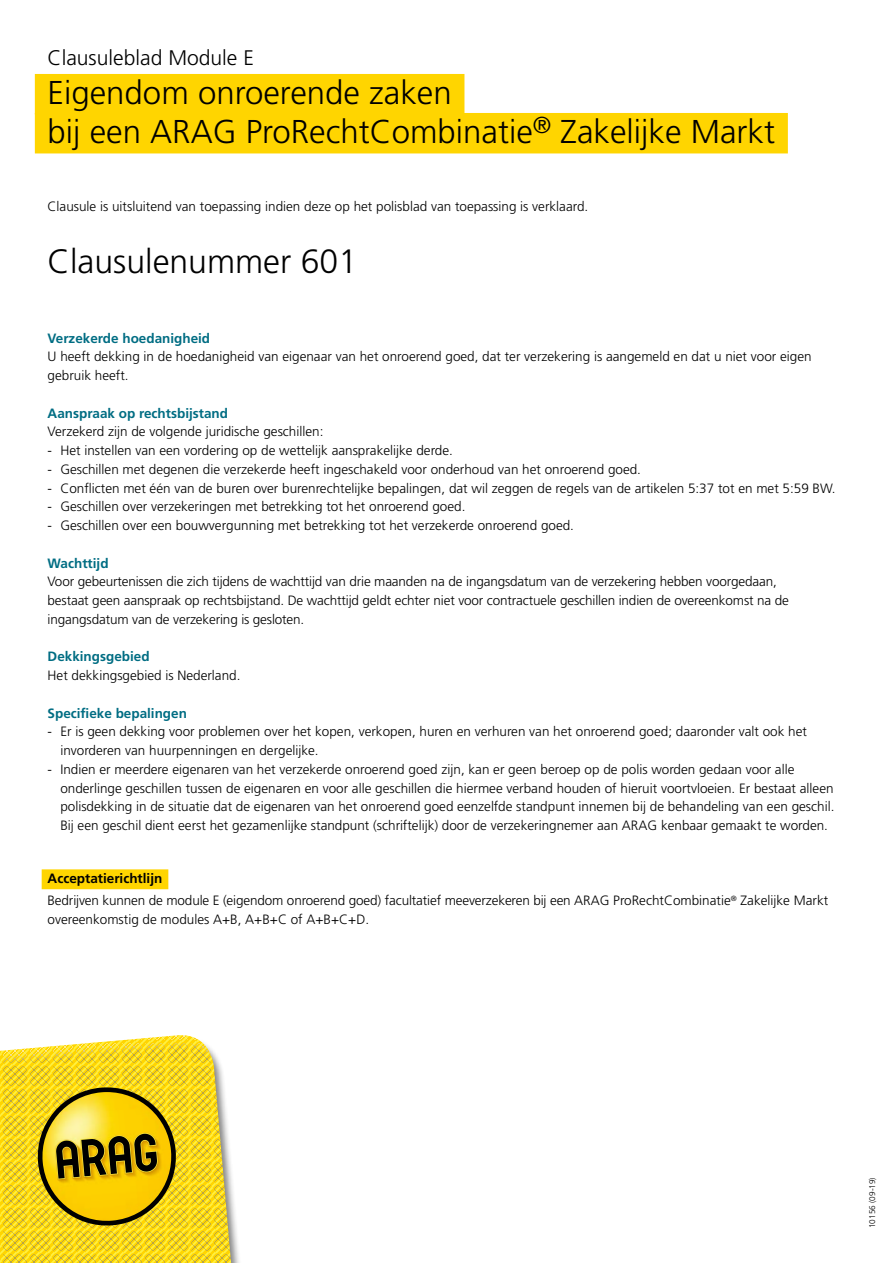
<style>
.page{position:relative;width:893px;height:1263px;background:#fff}
.page>*{position:absolute;margin:0;border:0;box-sizing:border-box;transform-origin:0 0}
.Clausulenummer{font:300 33.75px "Frutiger LT Pro";color:#000}
.Kop_in_gele_lijn{font:300 33px "Frutiger LT Pro";color:#000}
.chapeau{font:300 21.15px "Frutiger LT Pro";color:#000}
.Brood{font:300 13.5px/18.8px "Frutiger LT Pro";color:#000}
.Kopje_groen{font:700 13.5px "Frutiger LT Pro";color:#006d83}
.Uitsluitend_van_toe{font:300 13.5px "Frutiger LT Pro";color:#000}
.Kopje_in_gele_lijn_v{font:700 13.5px "Frutiger LT Pro";color:#000}
.t1{font:300 8.25px "Frutiger LT Pro";color:#000}
</style>
<div class="page">
<div style="left:42px;top:869px;width:126px;height:20px;background:#ffd500"></div>
<div style="left:35px;top:74px;width:429px;height:40px;background:#ffd500"></div>
<div style="left:35px;top:113px;width:753px;height:40px;background:#ffd500"></div>
<div style="left:0;top:1036px;width:244px;height:227px;background:#000;opacity:.5"></div>
<svg style="left:0;top:1035px;width:234px;height:228px;background:#f2d83c"></svg>
<svg style="left:35px;top:1084px;width:144px;height:144px;background:#c5a816"></svg>
<p class="chapeau" style="left:48px;top:45px;width:208px">Clausuleblad Module E</p>
<p class="Kop_in_gele_lijn" style="left:48px;top:73px;width:406px">Eigendom onroerende zaken</p>
<p class="Kop_in_gele_lijn" style="left:48px;top:112px;width:729px">bij een ARAG ProRechtCombinatie<sup>®</sup> Zakelijke Markt</p>
<p class="Uitsluitend_van_toe" style="left:48px;top:199px;width:542px">Clausule is uitsluitend van toepassing indien deze op het polisblad van toepassing is verklaard.</p>
<p class="Clausulenummer" style="left:48px;top:242px;width:311px">Clausulenummer 601</p>
<p class="Kopje_groen" style="left:48px;top:330px;width:164px">Verzekerde hoedanigheid</p>
<p class="Brood" style="left:48px;top:347px;width:765px">U heeft dekking in de hoedanigheid van eigenaar van het onroerend goed, dat ter verzekering is aangemeld en dat u niet voor eigen gebruik heeft.</p>
<p class="Kopje_groen" style="left:48px;top:405px;width:182px">Aanspraak op rechtsbijstand</p>
<p class="Brood" style="left:48px;top:422px;width:277px">Verzekerd zijn de volgende juridische geschillen:</p>
<p class="Brood" style="left:48px;top:441px;width:407px">- Het instellen van een vordering op de wettelijk aansprakelijke derde.</p>
<p class="Brood" style="left:48px;top:460px;width:595px">- Geschillen met degenen die verzekerde heeft ingeschakeld voor onderhoud van het onroerend goed.</p>
<p class="Brood" style="left:48px;top:479px;width:789px">- Conflicten met één van de buren over burenrechtelijke bepalingen, dat wil zeggen de regels van de artikelen 5:37 tot en met 5:59 BW.</p>
<p class="Brood" style="left:48px;top:497px;width:419px">- Geschillen over verzekeringen met betrekking tot het onroerend goed.</p>
<p class="Brood" style="left:48px;top:516px;width:528px">- Geschillen over een bouwvergunning met betrekking tot het verzekerde onroerend goed.</p>
<p class="Kopje_groen" style="left:48px;top:555px;width:63px">Wachttijd</p>
<p class="Brood" style="left:48px;top:572px;width:743px">Voor gebeurtenissen die zich tijdens de wachttijd van drie maanden na de ingangsdatum van de verzekering hebben voorgedaan, bestaat geen aanspraak op rechtsbijstand. De wachttijd geldt echter niet voor contractuele geschillen indien de overeenkomst na de ingangsdatum van de verzekering is gesloten.</p>
<p class="Kopje_groen" style="left:48px;top:649px;width:104px">Dekkingsgebied</p>
<p class="Brood" style="left:48px;top:666px;width:194px">Het dekkingsgebied is Nederland.</p>
<p class="Kopje_groen" style="left:48px;top:705px;width:141px">Specifieke bepalingen</p>
<p class="Brood" style="left:60px;top:722px;width:748px;text-indent:-13px">- Er is geen dekking voor problemen over het kopen, verkopen, huren en verhuren van het onroerend goed; daaronder valt ook het invorderen van huurpenningen en dergelijke.</p>
<p class="Brood" style="left:60px;top:760px;width:775px;text-indent:-13px">- Indien er meerdere eigenaren van het verzekerde onroerend goed zijn, kan er geen beroep op de polis worden gedaan voor alle onderlinge geschillen tussen de eigenaren en voor alle geschillen die hiermee verband houden of hieruit voortvloeien. Er bestaat alleen polisdekking in de situatie dat de eigenaren van het onroerend goed eenzelfde standpunt innemen bij de behandeling van een geschil.<br>Bij een geschil dient eerst het gezamenlijke standpunt (schriftelijk) door de verzekeringnemer aan ARAG kenbaar gemaakt te worden.</p>
<p class="Kopje_in_gele_lijn_v" style="left:48px;top:871px;width:116px">Acceptatierichtlijn</p>
<p class="Brood" style="left:48px;top:891px;width:782px">Bedrijven kunnen de module E (eigendom onroerend goed) facultatief meeverzekeren bij een ARAG ProRechtCombinatie<sup>®</sup> Zakelijke Markt overeenkomstig de modules A+B, A+B+C of A+B+C+D.</p>
<p class="t1" style="left:867px;top:1228px;width:52px;rotate:-90deg">10156 (09-19)</p>
</div>
